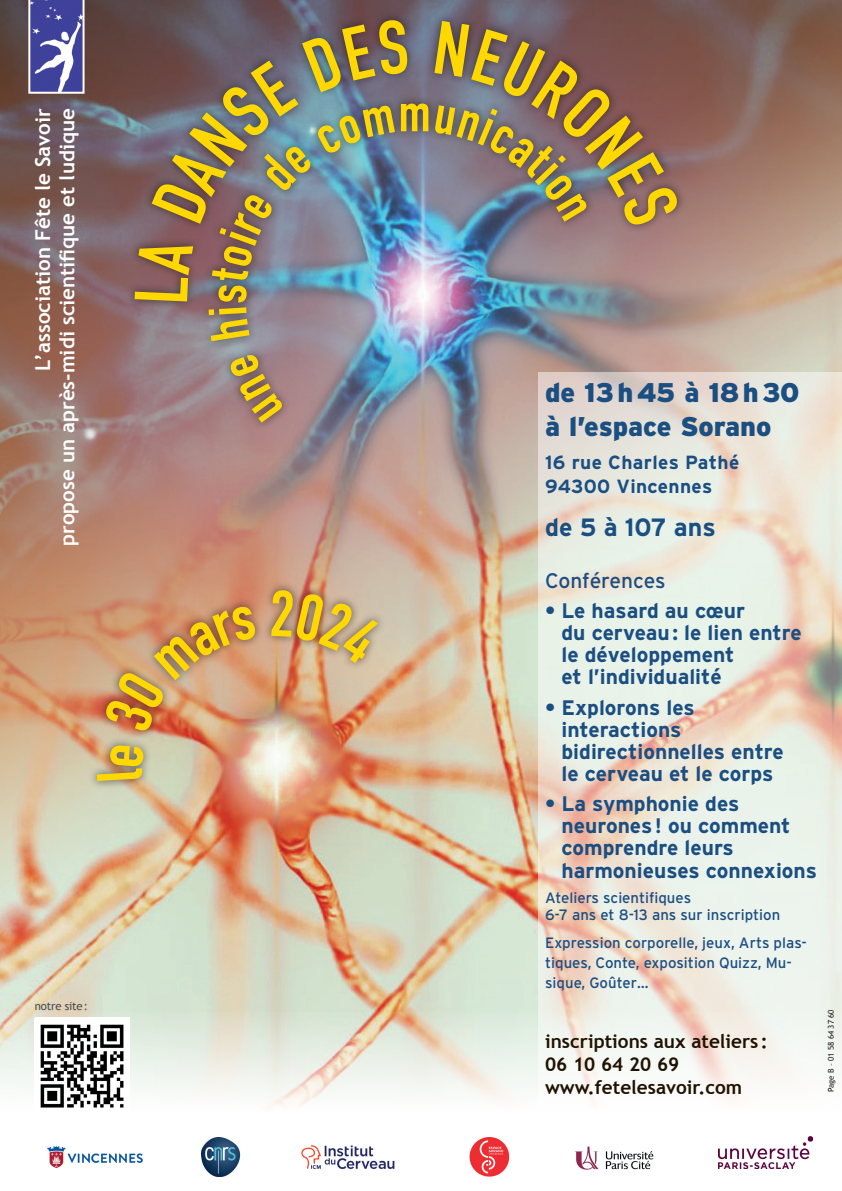
<style>
.page{position:relative;width:842px;height:1191px;background:#fff}
.page>*{position:absolute;margin:0;border:0;box-sizing:border-box;transform-origin:0 0}
.t1{font:55px "DIN Condensed";color:#ffd801}
.t2{font:900 27px/33.4px "Interstate";color:#1b4e81}
.t3{font:700 25px "Interstate";color:#1b4e81}
.t4{font:700 21px/22px "Interstate";color:#1b4e81}
.t5{font:21px "Interstate";letter-spacing:-.005em;color:#1b4e81}
.t6{font:700 20.5px/24.6px "Trebuchet MS";color:#fff;text-align:right}
.t7{font:700 19.1px/24.3px "Interstate";letter-spacing:.02em;color:#1b4e81}
.t8{font:700 19px/22.8px "Trebuchet MS";color:#201201}
.t9{font:15px/20px "Interstate";color:#1b4e81}
.t10{font:11.4px "Trebuchet MS";letter-spacing:-.015em;color:#4b4c4d}
.t11{font:8px "Trebuchet MS";color:#231f20}
</style>
<div class="page">
<img style="left:0;top:0;width:842px;height:1012px">
<svg style="left:538px;top:372px;width:304px;height:640px;background:#eae5d9"></svg>
<svg style="left:28px;top:0;width:57px;height:94px"></svg>
<img style="left:201px;top:1137px;width:39px;height:39px">
<img style="left:469px;top:1137px;width:41px;height:39px">
<img style="left:575px;top:1146px;width:79px;height:24px">
<img style="left:47px;top:1146px;width:96px;height:22px">
<svg style="left:0;top:1012px;width:842px;height:95px"></svg>
<div style="left:35px;top:1016px;width:95px;height:98px;background:#fff"></div>
<img style="left:40px;top:1024px;width:84px;height:84px">
<div style="left:125px;top:11px;width:561px;height:300px;background:#231f20;opacity:.75"></div>
<div style="left:200px;top:94px;width:395px;height:337px;background:#231f20;opacity:.75"></div>
<div style="left:88px;top:581px;width:298px;height:209px;background:#231f20;opacity:.75"></div>
<img style="left:302px;top:1145px;width:92px;height:24px">
<img style="left:718px;top:1136px;width:94px;height:32px">
<svg style="left:228px;top:353px;width:56px;height:70px;background:#8b7175"></svg>
<img style="left:135px;top:19px;width:273px;height:322px">
<svg style="left:434px;top:21px;width:247px;height:207px;background:#715f67"></svg>
<svg style="left:97px;top:744px;width:47px;height:37px;background:#a39077"></svg>
<img style="left:104px;top:605px;width:153px;height:127px">
<img style="left:271px;top:590px;width:112px;height:75px">
<p class="t6" style="left:30px;top:546px;width:439px;rotate:-90deg">L’association Fête le Savoir<br>propose un après-midi scientifique et ludique</p>
<p class="t10" style="left:35px;top:999px;width:55px">notre site:</p>
<h1 class="t1" style="left:398px;top:82px;width:35px">m</h1>
<p class="t2" style="left:545px;top:376px;width:256px">de 13h45 à 18h30 à l’espace Sorano</p>
<p class="t7" style="left:545px;top:450px;width:196px">16 rue Charles Pathé<br>94300 Vincennes</p>
<p class="t3" style="left:545px;top:513px;width:172px">de 5 à 107 ans</p>
<p class="t5" style="left:545px;top:568px;width:122px">Conférences</p>
<p class="t4" style="left:561px;top:600px;width:242px;text-indent:-16px">• Le hasard au cœur<br>du cerveau: le lien entre le développement<br>et l’individualité</p>
<p class="t4" style="left:561px;top:696px;width:224px;text-indent:-16px">• Explorons les interactions bidirectionnelles entre le cerveau et le corps</p>
<p class="t4" style="left:561px;top:793px;width:257px;text-indent:-16px">• La symphonie des neurones! ou comment comprendre leurs harmonieuses connexions</p>
<p class="t9" style="left:545px;top:889px;width:237px;line-height:17px">Ateliers scientifiques<br>6-7 ans et 8-13 ans sur inscription</p>
<p class="t9" style="left:545px;top:933px;width:263px">Expression corporelle, jeux, Arts plas&shy;tiques, Conte, exposition Quizz, Mu&shy;sique, Goûter…</p>
<p class="t8" style="left:545px;top:1030px;width:224px">inscriptions aux ateliers :<br>06 10 64 20 69 www.fetelesavoir.com</p>
<p class="t11" style="left:826px;top:1092px;width:84px;rotate:-90deg">Page B – 01 58 64 37 60</p>
</div>
